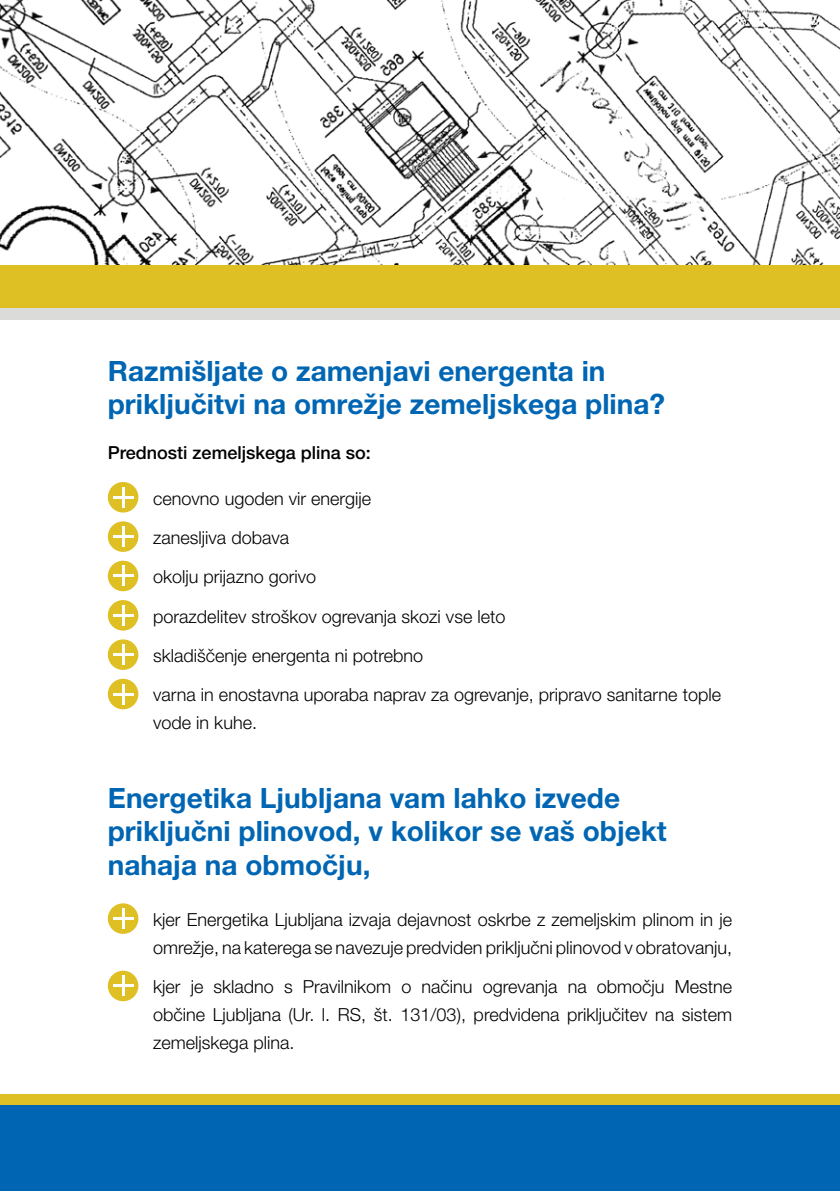
<style>
.page{position:relative;width:840px;height:1191px;background:#fff}
.page>*{position:absolute;margin:0;border:0;box-sizing:border-box;transform-origin:0 0}
.t1{font:700 28px/33.6px "Helvetica Neue LT Pro";color:#0066b3}
.t2{font:300 18px/39.4px "Helvetica Neue LT Pro";color:#000}
.t3{font:500 18px "Helvetica Neue LT Pro";color:#000}
</style>
<div class="page">
<div style="left:0;top:71px;width:839px;height:249px;background:#dbdbd9"></div>
<div style="left:0;top:1094px;width:839px;height:85px;background:#dec024"></div>
<div style="left:0;top:1106px;width:839px;height:85px;background:#0066b3"></div>
<div style="left:0;top:104px;width:839px;height:203px;background:#dec024"></div>
<img style="left:0;top:0;width:839px;height:265px">
<div style="left:108px;top:482px;width:30px;height:30px;background:#dec024;border-radius:50%"></div>
<hr style="left:122px;top:487px;width:2px;height:20px;background:#fff">
<hr style="left:113px;top:496px;width:20px;height:3px;background:#fff">
<div style="left:108px;top:521px;width:30px;height:31px;background:#dec024;border-radius:50%"></div>
<hr style="left:122px;top:526px;width:2px;height:21px;background:#fff">
<hr style="left:113px;top:535px;width:20px;height:3px;background:#fff">
<div style="left:108px;top:561px;width:30px;height:30px;background:#dec024;border-radius:50%"></div>
<hr style="left:122px;top:566px;width:2px;height:20px;background:#fff">
<hr style="left:113px;top:574px;width:20px;height:3px;background:#fff">
<div style="left:108px;top:600px;width:30px;height:30px;background:#dec024;border-radius:50%"></div>
<hr style="left:122px;top:605px;width:2px;height:20px;background:#fff">
<hr style="left:113px;top:614px;width:20px;height:3px;background:#fff">
<div style="left:108px;top:639px;width:30px;height:31px;background:#dec024;border-radius:50%"></div>
<hr style="left:122px;top:644px;width:2px;height:21px;background:#fff">
<hr style="left:113px;top:653px;width:20px;height:3px;background:#fff">
<div style="left:108px;top:679px;width:30px;height:30px;background:#dec024;border-radius:50%"></div>
<hr style="left:122px;top:684px;width:2px;height:20px;background:#fff">
<hr style="left:113px;top:692px;width:20px;height:3px;background:#fff">
<div style="left:108px;top:903px;width:30px;height:31px;background:#dec024;border-radius:50%"></div>
<hr style="left:122px;top:908px;width:2px;height:20px;background:#fff">
<hr style="left:113px;top:917px;width:20px;height:3px;background:#fff">
<div style="left:108px;top:970px;width:30px;height:31px;background:#dec024;border-radius:50%"></div>
<hr style="left:122px;top:975px;width:2px;height:21px;background:#fff">
<hr style="left:113px;top:984px;width:20px;height:3px;background:#fff">
<h1 class="t1" style="left:108px;top:353px;width:558px">Razmišljate o zamenjavi energenta in priključitvi na omrežje zemeljskega plina?</h1>
<p class="t3" style="left:108px;top:442px;width:264px">Prednosti zemeljskega plina so:</p>
<p class="t2" style="left:153px;top:478px;width:569px">cenovno ugoden vir energije<br>zanesljiva dobava<br>okolju prijazno gorivo<br>porazdelitev stroškov ogrevanja skozi vse leto<br>skladiščenje energenta ni potrebno<br>varna in enostavna uporaba naprav za ogrevanje, pripravo sanitarne tople</p>
<p class="t2" style="left:153px;top:703px;width:105px">vode in kuhe.</p>
<h1 class="t1" style="left:108px;top:780px;width:560px">Energetika Ljubljana vam lahko izvede priključni plinovod, v kolikor se vaš objekt nahaja na območju,</h1>
<p class="t2" style="left:153px;top:905px;width:580px;line-height:28px">kjer Energetika Ljubljana izvaja dejavnost oskrbe z zemeljskim plinom in je omrežje, na katerega se navezuje predviden priključni plinovod v obratovanju,</p>
<p class="t2" style="left:153px;top:972px;width:580px;line-height:28px;text-align:justify">kjer je skladno s Pravilnikom o načinu ogrevanja na območju Mestne občine Ljubljana (Ur. l. RS, št. 131/03), predvidena priključitev na sistem zemeljskega plina.</p>
</div>
